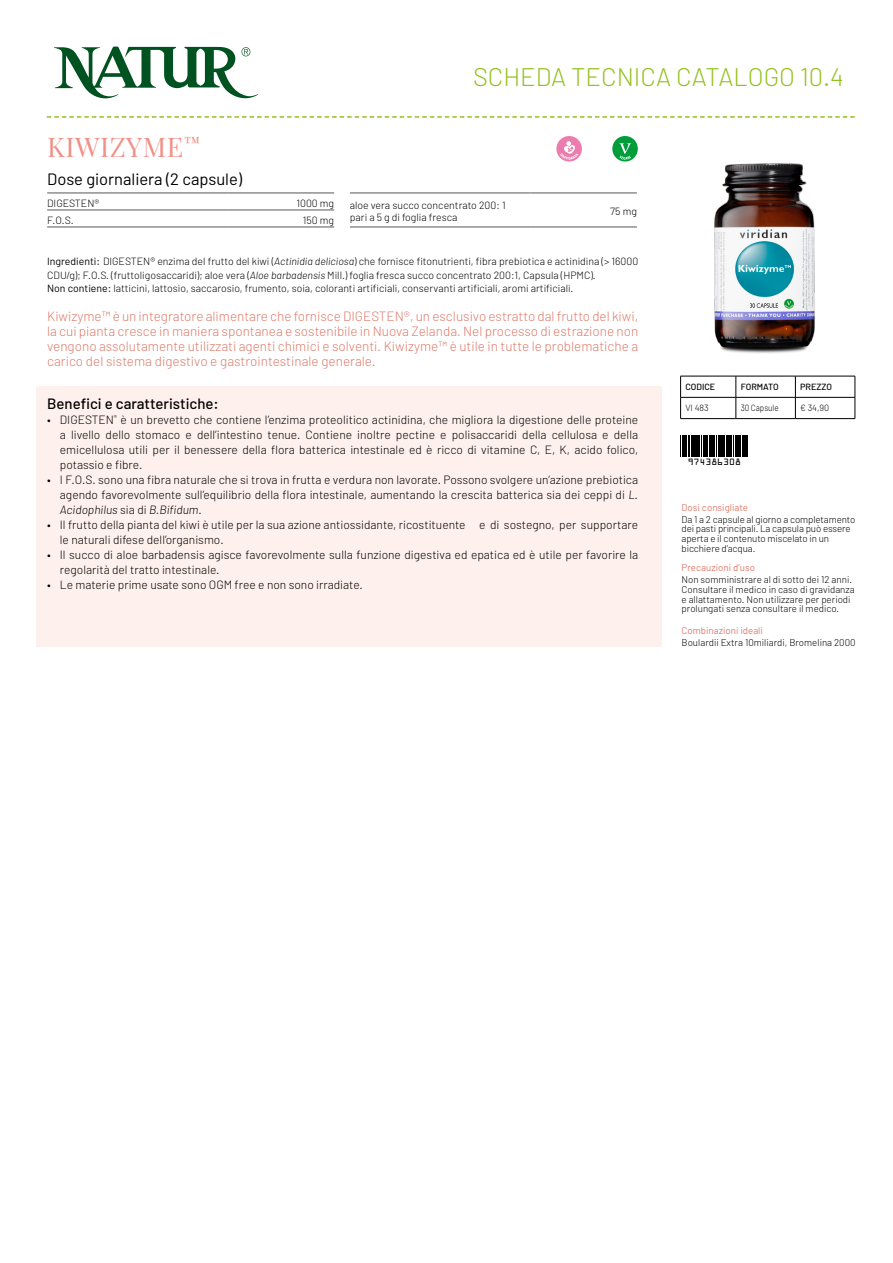
<style>
.page{position:relative;width:893px;height:1263px;background:#fff}
.page>*{position:absolute;margin:0;border:0;box-sizing:border-box;transform-origin:0 0}
.t1{font:27px "Playfair Display SC";letter-spacing:.02em;color:#f28f86}
.t2{font:300 25.5px "Barlow";color:#95c11f}
.t3{font:16.5px "Barlow";color:#000}
.t4{font:500 15px "Barlow";color:#000}
.t5{font:300 13.5px/15px "Barlow";color:#de7a6a;text-align:justify}
.t6{font:300 12px/15px "Barlow";color:#000;text-align:justify}
.t7{font:300 10.5px/13.5px "Barlow";color:#000}
.t8{font:300 9.75px/9.8px "Barlow";color:#000}
.t9{font:9.75px "Barlow";color:#de7a6a}
.t10{font:500 9px "Barlow";color:#000}
.t11{font:300 9px "Barlow";color:#000}
.t12{font:300 9px "Barlow";color:#000;scale:.9 1}
.t13{font:8.25px "OCRA Std";color:#000}
.s1{font-weight:400}
.s2{font-style:italic}
</style>
<div class="page">
<svg style="left:54px;top:47px;width:204px;height:51px"></svg>
<svg style="left:47px;top:116px;width:808px;height:2px"></svg>
<div style="left:36px;top:387px;width:625px;height:260px;background:#fef0ed"></div>
<hr style="left:680px;top:376px;width:56px;height:1px;background:#000">
<hr style="left:736px;top:376px;width:59px;height:1px;background:#000">
<hr style="left:795px;top:376px;width:60px;height:1px;background:#000">
<hr style="left:680px;top:397px;width:56px;height:1px;background:#000">
<svg style="left:680px;top:376px;width:1px;height:42px"></svg>
<hr style="left:736px;top:397px;width:59px;height:1px;background:#000">
<svg style="left:736px;top:376px;width:1px;height:42px"></svg>
<hr style="left:795px;top:397px;width:60px;height:1px;background:#000">
<svg style="left:795px;top:376px;width:1px;height:42px"></svg>
<svg style="left:855px;top:376px;width:1px;height:42px"></svg>
<hr style="left:680px;top:418px;width:56px;height:1px;background:#000">
<hr style="left:736px;top:418px;width:59px;height:1px;background:#000">
<hr style="left:795px;top:418px;width:60px;height:1px;background:#000">
<svg style="left:680px;top:435px;width:68px;height:22px"></svg>
<img style="left:714px;top:163px;width:101px;height:190px">
<hr style="left:47px;top:210px;width:181px;height:1px;background:#575756">
<hr style="left:228px;top:210px;width:106px;height:1px;background:#575756">
<hr style="left:47px;top:193px;width:181px;height:1px;background:#575756">
<hr style="left:228px;top:193px;width:106px;height:1px;background:#575756">
<hr style="left:47px;top:227px;width:181px;height:1px;background:#575756">
<hr style="left:228px;top:227px;width:106px;height:1px;background:#575756">
<hr style="left:350px;top:193px;width:181px;height:1px;background:#575756">
<hr style="left:350px;top:227px;width:181px;height:1px;background:#575756">
<hr style="left:531px;top:193px;width:106px;height:1px;background:#575756">
<hr style="left:531px;top:227px;width:106px;height:1px;background:#575756">
<div style="left:612px;top:136px;width:26px;height:26px;background:#009d3a;border-radius:50%"></div>
<svg style="left:619px;top:143px;width:12px;height:17px"></svg>
<svg style="left:556px;top:136px;width:26px;height:26px"></svg>
<svg style="left:560px;top:141px;width:18px;height:19px"></svg>
<h2 class="t2" style="left:473px;top:61px;width:372px">SCHEDA TECNICA CATALOGO 10.4</h2>
<h1 class="t1" style="left:47px;top:130px;width:155px">KIWIZYME<sup>™</sup></h1>
<h3 class="t3" style="left:47px;top:169px;width:197px">Dose giornaliera (2 capsule)</h3>
<p class="t7" style="left:47px;top:196px;width:54px">DIGESTEN®</p>
<p class="t7" style="left:296px;top:196px;width:39px">1000 mg</p>
<p class="t7" style="left:47px;top:213px;width:28px">F.O.S.</p>
<p class="t7" style="left:303px;top:213px;width:33px">150 mg</p>
<p class="t7" style="left:350px;top:199px;width:157px;line-height:12px">aloe vera succo concentrato 200: 1 pari a 5 g di foglia fresca</p>
<p class="t7" style="left:610px;top:204px;width:28px">75 mg</p>
<p class="t7" style="left:47px;top:255px;width:593px"><span class="s1">Ingredienti:</span> DIGESTEN® enzima del frutto del kiwi (<span class="s2">Actinidia deliciosa</span>) che fornisce fitonutrienti, fibra prebiotica e actinidina (&gt; 16000<br>CDU/g); F.O.S. (fruttoligosaccaridi); aloe vera (<span class="s2">Aloe barbadensis</span> Mill.) foglia fresca succo concentrato 200:1, Capsula (HPMC).<br><span class="s1">Non contiene:</span> latticini, lattosio, saccarosio, frumento, soia, coloranti artificiali, conservanti artificiali, aromi artificiali.</p>
<p class="t5" style="left:47px;top:308px;width:593px">Kiwizyme™ è un integratore alimentare che fornisce DIGESTEN®, un esclusivo estratto dal frutto del kiwi, la cui pianta cresce in maniera spontanea e sostenibile in Nuova Zelanda. Nel processo di estrazione non vengono assolutamente utilizzati agenti chimici e solventi. Kiwizyme™ è utile in tutte le problematiche a carico del sistema digestivo e gastrointestinale generale.</p>
<p class="t4" style="left:47px;top:395px;width:173px">Benefici e caratteristiche:</p>
<p class="t6" style="left:60px;top:412px;width:580px;text-indent:-13px">• DIGESTEN<sup>®</sup> è un brevetto che contiene l’enzima proteolitico actinidina, che migliora la digestione delle proteine a livello dello stomaco e dell’intestino tenue. Contiene inoltre pectine e polisaccaridi della cellulosa e della emicellulosa utili per il benessere della flora batterica intestinale ed è ricco di vitamine C, E, K, acido folico, potassio e fibre.</p>
<p class="t6" style="left:60px;top:472px;width:580px;text-indent:-13px">• I F.O.S. sono una fibra naturale che si trova in frutta e verdura non lavorate. Possono svolgere un’azione prebiotica agendo favorevolmente sull’equilibrio della flora intestinale, aumentando la crescita batterica sia dei ceppi di <span class="s2">L.<br>Acidophilus</span> sia di <span class="s2">B.Bifidum</span>.</p>
<p class="t6" style="left:60px;top:517px;width:580px;text-indent:-13px">• Il frutto della pianta del kiwi è utile per la sua azione antiossidante, ricostituente e di sostegno, per supportare le naturali difese dell’organismo.</p>
<p class="t6" style="left:60px;top:547px;width:580px;text-indent:-13px">• Il succo di aloe barbadensis agisce favorevolmente sulla funzione digestiva ed epatica ed è utile per favorire la regolarità del tratto intestinale.</p>
<p class="t6" style="left:47px;top:577px;width:317px">• Le materie prime usate sono OGM free e non sono irradiate.</p>
<p class="t10" style="left:685px;top:381px;width:31px">CODICE</p>
<p class="t10" style="left:741px;top:381px;width:39px">FORMATO</p>
<p class="t10" style="left:800px;top:381px;width:33px">PREZZO</p>
<p class="t11" style="left:685px;top:402px;width:25px">VI 483</p>
<p class="t12" style="left:741px;top:402px;width:44px">30 Capsule</p>
<p class="t11" style="left:800px;top:402px;width:31px">€ 34,90</p>
<p class="t13" style="left:688px;top:458px;width:55px">974386308</p>
<p class="t9" style="left:682px;top:501px;width:68px">Dosi consigliate</p>
<p class="t8" style="left:682px;top:514px;width:175px">Da 1 a 2 capsule al giorno a completamento dei pasti principali. La capsula può essere aperta e il contenuto miscelato in un bicchiere d’acqua.</p>
<p class="t9" style="left:682px;top:562px;width:75px">Precauzioni d’uso</p>
<p class="t8" style="left:682px;top:575px;width:175px">Non somministrare al di sotto dei 12 anni.<br>Consultare il medico in caso di gravidanza e allattamento. Non utilizzare per periodi prolungati senza consultare il medico.</p>
<p class="t9" style="left:682px;top:624px;width:83px">Combinazioni ideali</p>
<p class="t8" style="left:682px;top:637px;width:176px">Boulardii Extra 10miliardi, Bromelina 2000</p>
</div>
